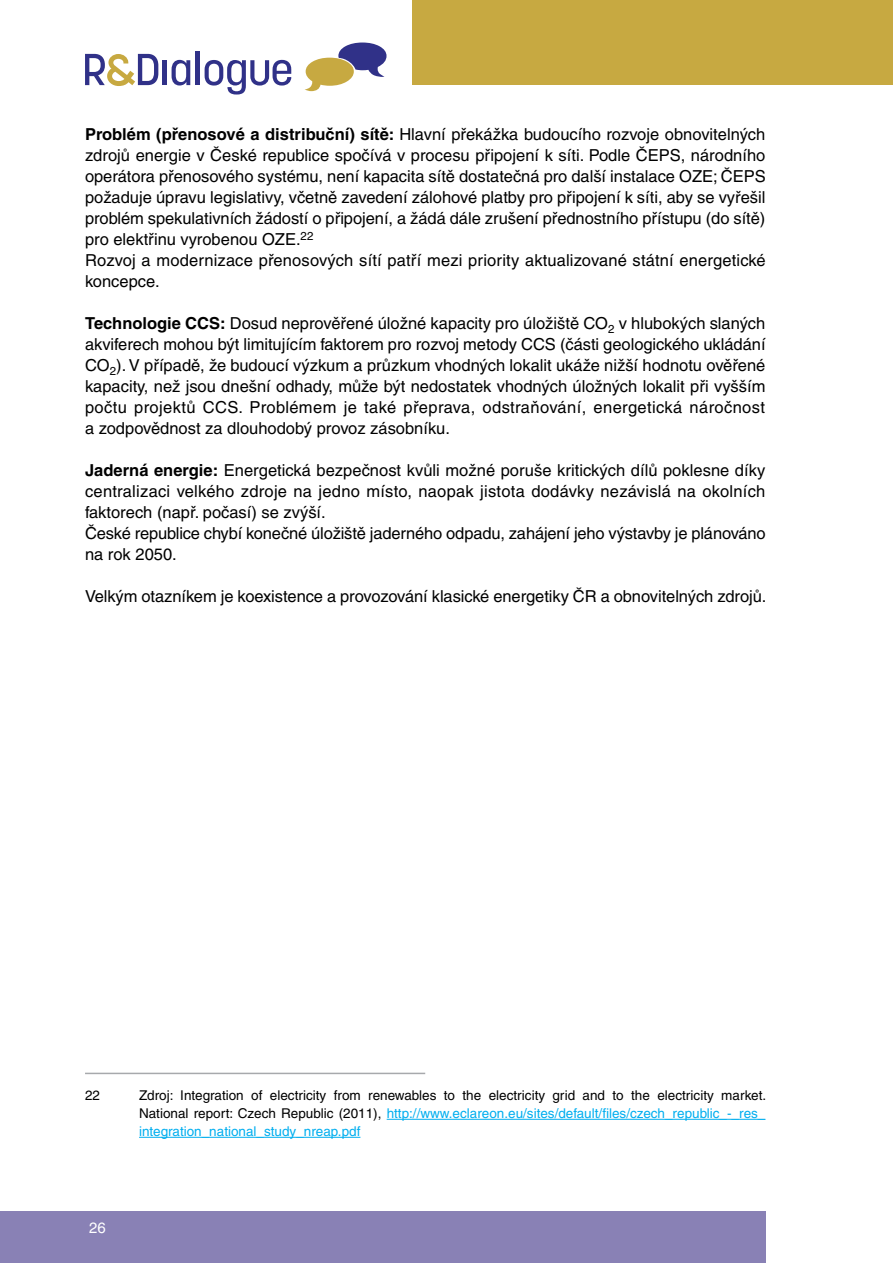
<style>
.page{position:relative;width:893px;height:1263px;background:#fff}
.page>*{position:absolute;margin:0;border:0;box-sizing:border-box;transform-origin:0 0}
.t1{font:16.5px/21px "Helvetica CE";color:#000}
.t2{font:15px "Helvetica CE";color:#fff}
.t3{font:13.5px/18px "Helvetica CE";color:#000;text-align:justify}
.s1{font-weight:700}
.s2{color:#00aeef}
</style>
<div class="page">
<div style="left:412px;top:0;width:481px;height:85px;background:#c7a941"></div>
<hr style="left:163px;top:60px;width:4px;height:25px;background:#303188">
<div style="left:195px;top:52px;width:5px;height:33px;background:#303188"></div>
<svg style="left:205px;top:60px;width:86px;height:35px"></svg>
<svg style="left:85px;top:54px;width:73px;height:32px"></svg>
<svg style="left:172px;top:60px;width:18px;height:26px"></svg>
<svg style="left:305px;top:43px;width:81px;height:48px"></svg>
<div style="left:0;top:1212px;width:765px;height:51px;background:#8981b5"></div>
<hr style="left:85px;top:1073px;width:340px;height:1px;background:#a7a9ac">
<hr style="left:387px;top:1119px;width:378px;height:1px;background:#00aeef">
<hr style="left:139px;top:1137px;width:221px;height:1px;background:#00aeef">
<p class="t1" style="left:85px;top:124px;width:682px"><span class="s1">Problém (přenosové a distribuční) sítě:</span> Hlavní překážka budoucího rozvoje obnovitelných zdrojů energie v České republice spočívá v procesu připojení k síti. Podle ČEPS, národního operátora přenosového systému, není kapacita sítě dostatečná pro další instalace OZE; ČEPS požaduje úpravu legislativy, včetně zavedení zálohové platby pro připojení k síti, aby se vyřešil problém spekulativních žádostí o připojení, a žádá dále zrušení přednostního přístupu (do sítě) pro elektřinu vyrobenou OZE.<sup>22<br></sup>Rozvoj a modernizace přenosových sítí patří mezi priority aktualizované státní energetické koncepce.</p>
<p class="t1" style="left:85px;top:313px;width:682px;text-align:justify"><span class="s1">Technologie CCS:</span> Dosud neprověřené úložné kapacity pro úložiště CO<sub>2</sub> v hlubokých slaných akviferech mohou být limitujícím faktorem pro rozvoj metody CCS (části geologického ukládání CO<sub>2</sub>). V případě, že budoucí výzkum a průzkum vhodných lokalit ukáže nižší hodnotu ověřené kapacity, než jsou dnešní odhady, může být nedostatek vhodných úložných lokalit při vyšším počtu projektů CCS. Problémem je také přeprava, odstraňování, energetická náročnost a zodpovědnost za dlouhodobý provoz zásobníku.</p>
<p class="t1" style="left:85px;top:460px;width:682px"><span class="s1">Jaderná energie:</span> Energetická bezpečnost kvůli možné poruše kritických dílů poklesne díky centralizaci velkého zdroje na jedno místo, naopak jistota dodávky nezávislá na okolních faktorech (např. počasí) se zvýší.<br>České republice chybí konečné úložiště jaderného odpadu, zahájení jeho výstavby je plánováno na rok 2050.</p>
<p class="t1" style="left:85px;top:586px;width:683px">Velkým otazníkem je koexistence a provozování klasické energetiky ČR a obnovitelných zdrojů.</p>
<p class="t3" style="left:85px;top:1086px;width:17px">22</p>
<p class="t3" style="left:139px;top:1086px;width:629px">Zdroj: Integration of electricity from renewables to the electricity grid and to the electricity market.<br>National report: Czech Republic (2011), <span class="s2">http://www.eclareon.eu/sites/default/files/czech_republic_-_res_ integration_national_study_nreap.pdf</span></p>
<p class="t2" style="left:89px;top:1219px;width:18px">26</p>
</div>
